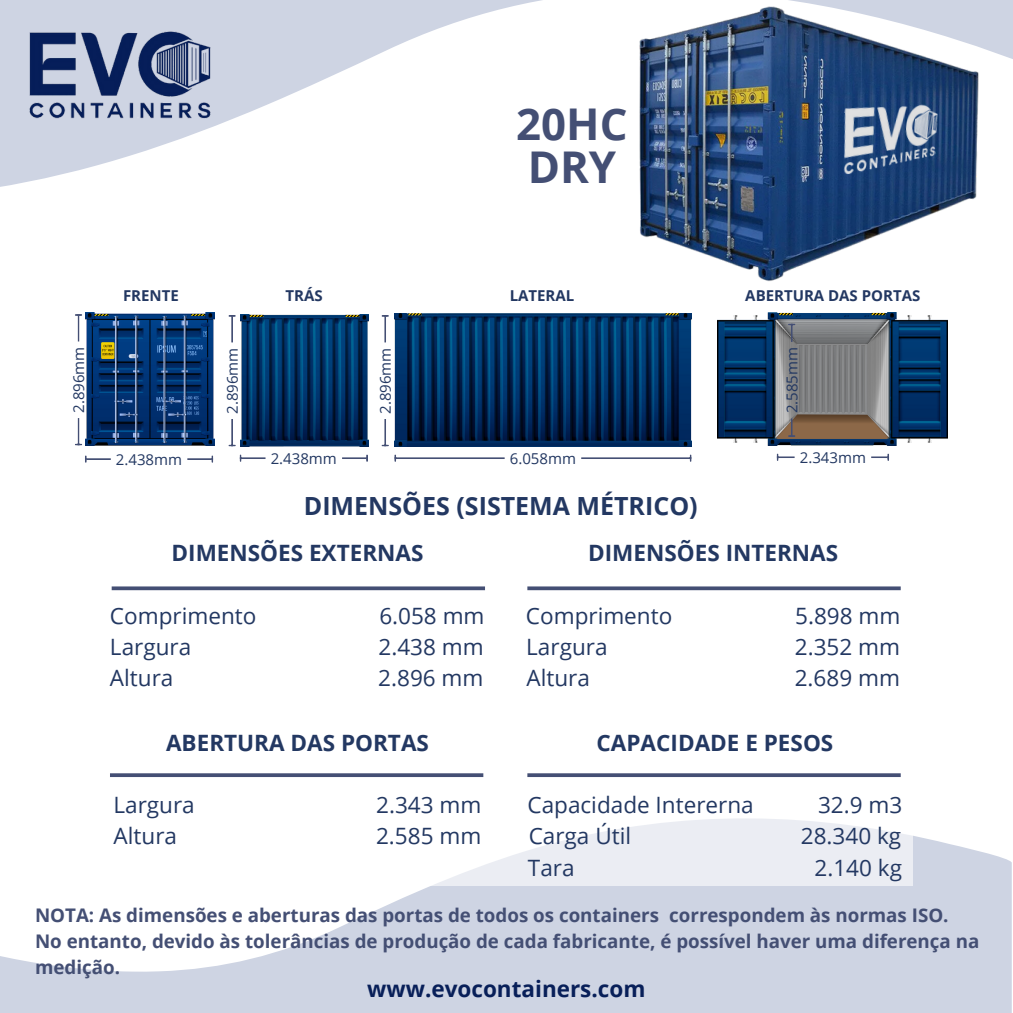
<style>
.page{position:relative;width:1013px;height:1013px;background:#fff}
.page>*{position:absolute;margin:0;border:0;box-sizing:border-box;transform-origin:0 0}
.t1{font:700 43.75px/43.1px "Open Sans";color:#444f74}
.t2{font:700 25px "Open Sans";color:#233862}
.t3{font:22.5px "Open Sans";color:#233862}
.t4{font:700 22.5px "Open Sans";color:#233862}
.t5{font:700 22.5px "Open Sans";color:#081f59}
.t6{font:700 18.75px/26.2px "Open Sans";color:#444f74}
.t7{font:15px "Open Sans";color:#233862}
.t8{font:700 15px "Open Sans";color:#233862}
</style>
<div class="page">
<svg style="left:0;top:0;width:542px;height:187px"></svg>
<svg style="left:0;top:836px;width:1011px;height:176px;fill:#ced4e3"></svg>
<div style="left:101px;top:483px;width:811px;height:403px;background:#fff"></div>
<svg style="left:112px;top:586px;width:373px;height:4px"></svg>
<svg style="left:527px;top:586px;width:373px;height:4px"></svg>
<svg style="left:110px;top:773px;width:373px;height:4px"></svg>
<img style="left:28px;top:21px;width:204px;height:112px">
<img style="left:86px;top:312px;width:128px;height:133px">
<img style="left:394px;top:313px;width:297px;height:133px">
<img style="left:240px;top:314px;width:128px;height:132px">
<img style="left:718px;top:340px;width:229px;height:105px">
<hr style="left:86px;top:458px;width:126px;height:2px;background:#444f74">
<svg style="left:85px;top:456px;width:2px;height:6px"></svg>
<hr style="left:241px;top:457px;width:125px;height:2px;background:#444f74">
<svg style="left:366px;top:455px;width:2px;height:6px"></svg>
<hr style="left:778px;top:456px;width:109px;height:2px;background:#444f74">
<svg style="left:776px;top:454px;width:2px;height:6px"></svg>
<svg style="left:887px;top:454px;width:2px;height:6px"></svg>
<hr style="left:396px;top:457px;width:294px;height:2px;background:#444f74">
<svg style="left:394px;top:455px;width:2px;height:6px"></svg>
<hr style="left:78px;top:315px;width:1px;height:129px;background:#444f74">
<hr style="left:231px;top:316px;width:2px;height:129px;background:#444f74">
<hr style="left:790px;top:325px;width:2px;height:110px;background:#444f74">
<hr style="left:384px;top:316px;width:2px;height:129px;background:#444f74">
<svg style="left:527px;top:773px;width:373px;height:4px"></svg>
<img style="left:547px;top:0;width:465px;height:340px">
<img style="left:837px;top:95px;width:104px;height:91px">
<p class="t1" style="left:516px;top:101px;width:113px">20HC<br>DRY</p>
<p class="t8" style="left:123px;top:285px;width:57px">FRENTE</p>
<p class="t8" style="left:285px;top:285px;width:39px">TRÁS</p>
<p class="t8" style="left:509px;top:285px;width:66px">LATERAL</p>
<p class="t8" style="left:745px;top:285px;width:176px">ABERTURA DAS PORTAS</p>
<p class="t7" style="left:68px;top:413px;width:68px;rotate:-90deg">2.896mm</p>
<p class="t7" style="left:222px;top:414px;width:68px;rotate:-90deg">2.896mm</p>
<p class="t7" style="left:375px;top:414px;width:68px;rotate:-90deg">2.896mm</p>
<p class="t7" style="left:781px;top:413px;width:68px;rotate:-90deg">2.585mm</p>
<p class="t7" style="left:116px;top:448px;width:68px">2.438mm</p>
<p class="t7" style="left:271px;top:448px;width:68px">2.438mm</p>
<p class="t7" style="left:510px;top:448px;width:68px">6.058mm</p>
<p class="t7" style="left:799px;top:447px;width:68px">2.343mm</p>
<p class="t2" style="left:304px;top:488px;width:395px">DIMENSÕES (SISTEMA MÉTRICO)</p>
<p class="t4" style="left:588px;top:537px;width:251px">DIMENSÕES INTERNAS</p>
<p class="t4" style="left:171px;top:537px;width:253px">DIMENSÕES EXTERNAS</p>
<p class="t3" style="left:110px;top:599px;width:148px">Comprimento</p>
<p class="t3" style="left:379px;top:599px;width:107px">6.058 mm</p>
<p class="t3" style="left:110px;top:631px;width:83px">Largura</p>
<p class="t3" style="left:378px;top:631px;width:107px">2.438 mm</p>
<p class="t3" style="left:110px;top:662px;width:65px">Altura</p>
<p class="t3" style="left:378px;top:662px;width:107px">2.896 mm</p>
<p class="t4" style="left:166px;top:726px;width:264px">ABERTURA DAS PORTAS</p>
<p class="t3" style="left:526px;top:599px;width:148px">Comprimento</p>
<p class="t3" style="left:795px;top:599px;width:107px">5.898 mm</p>
<p class="t3" style="left:526px;top:631px;width:83px">Largura</p>
<p class="t3" style="left:794px;top:631px;width:107px">2.352 mm</p>
<p class="t3" style="left:526px;top:662px;width:65px">Altura</p>
<p class="t3" style="left:794px;top:662px;width:107px">2.689 mm</p>
<p class="t4" style="left:596px;top:726px;width:238px">CAPACIDADE E PESOS</p>
<p class="t3" style="left:527px;top:789px;width:228px">Capacidade Intererna</p>
<p class="t3" style="left:818px;top:789px;width:86px">32.9 m3</p>
<p class="t3" style="left:528px;top:820px;width:104px">Carga Útil</p>
<p class="t3" style="left:800px;top:820px;width:102px">28.340 kg</p>
<p class="t3" style="left:528px;top:851px;width:48px">Tara</p>
<p class="t3" style="left:814px;top:851px;width:89px">2.140 kg</p>
<p class="t6" style="left:35px;top:901px;width:945px">NOTA: As dimensões e aberturas das portas de todos os containers correspondem às normas ISO.<br>No entanto, devido às tolerâncias de produção de cada fabricante, é possível haver uma diferença na medição.</p>
<p class="t3" style="left:113px;top:789px;width:83px">Largura</p>
<p class="t3" style="left:376px;top:789px;width:107px">2.343 mm</p>
<p class="t3" style="left:114px;top:820px;width:65px">Altura</p>
<p class="t3" style="left:376px;top:820px;width:107px">2.585 mm</p>
<h2 class="t5" style="left:367px;top:973px;width:280px">www.evocontainers.com</h2>
</div>
